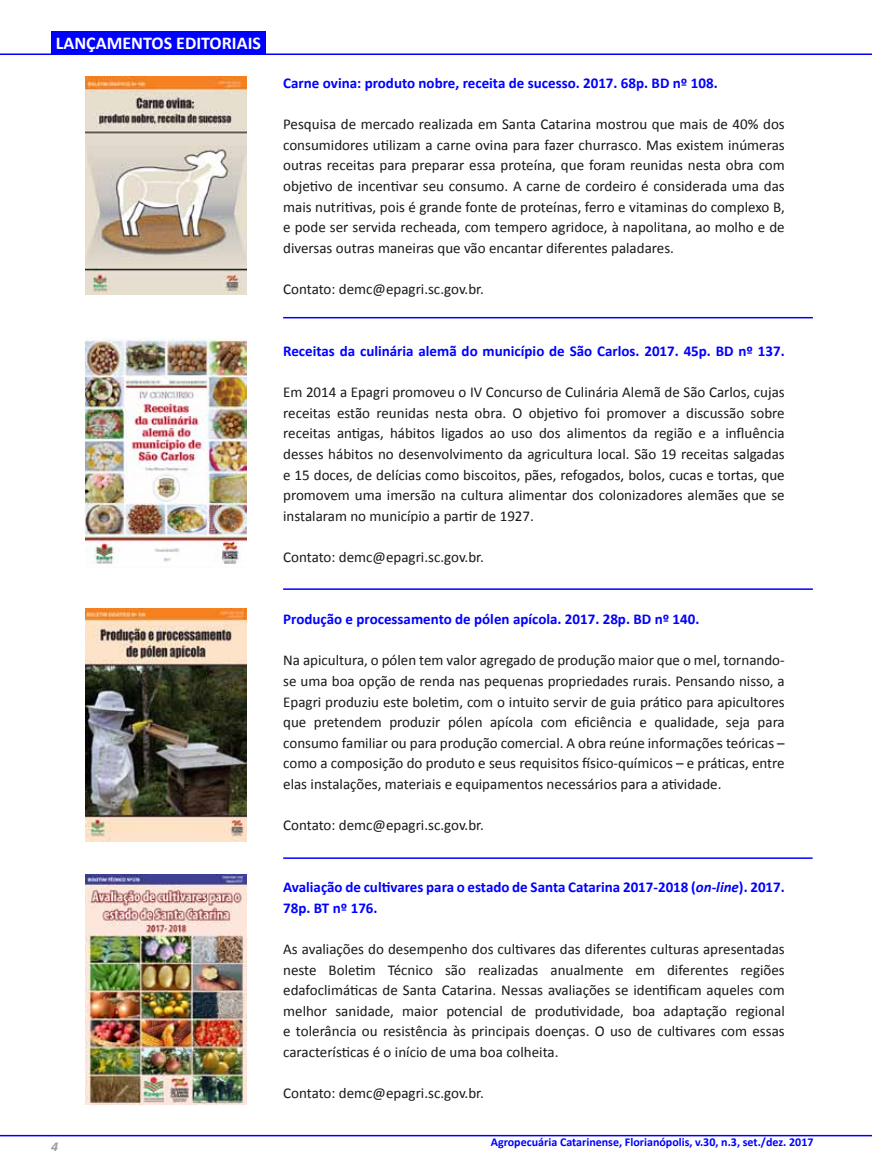
<style>
.page{position:relative;width:872px;height:1170px;background:#fff}
.page>*{position:absolute;margin:0;border:0;box-sizing:border-box;transform-origin:0 0}
.t1{font:700 18px "Calibri";color:#fff}
.t2{font:15px/20.5px "Calibri";color:#1a171c;text-align:justify}
.t3{font:700 15px/20.5px "Calibri";color:#00f}
.t4{font:italic 700 13.5px "Calibri";color:#9c9e9f}
.t5{font:700 12px "Calibri";color:#00f}
.s1{font-style:italic}
</style>
<div class="page">
<hr style="left:0;top:53px;width:872px;height:2px;background:#00f">
<hr style="left:0;top:1134px;width:872px;height:2px;background:#00f">
<div style="left:51px;top:32px;width:215px;height:22px;background:#00f"></div>
<hr style="left:283px;top:317px;width:530px;height:1px;background:#00f">
<hr style="left:283px;top:588px;width:530px;height:2px;background:#00f">
<hr style="left:283px;top:857px;width:529px;height:1px;background:#00f">
<img style="left:85px;top:77px;width:162px;height:217px">
<img style="left:85px;top:339px;width:162px;height:225px">
<img style="left:85px;top:608px;width:162px;height:233px">
<img style="left:85px;top:874px;width:162px;height:229px">
<p class="t1" style="left:56px;top:30px;width:207px">LANÇAMENTOS EDITORIAIS</p>
<p class="t4" style="left:51px;top:1137px;width:9px">4</p>
<p class="t3" style="left:283px;top:72px;width:436px">Carne ovina: produto nobre, receita de sucesso. 2017. 68p. BD nº 108.</p>
<p class="t2" style="left:283px;top:113px;width:503px">Pesquisa de mercado realizada em Santa Catarina mostrou que mais de 40% dos consumidores utilizam a carne ovina para fazer churrasco. Mas existem inúmeras outras receitas para preparar essa proteína, que foram reunidas nesta obra com objetivo de incentivar seu consumo. A carne de cordeiro é considerada uma das mais nutritivas, pois é grande fonte de proteínas, ferro e vitaminas do complexo B, e pode ser servida recheada, com tempero agridoce, à napolitana, ao molho e de diversas outras maneiras que vão encantar diferentes paladares.</p>
<p class="t2" style="left:283px;top:278px;width:202px">Contato: demc@epagri.sc.gov.br.</p>
<p class="t3" style="left:283px;top:340px;width:503px">Receitas da culinária alemã do município de São Carlos. 2017. 45p. BD nº 137.</p>
<p class="t2" style="left:283px;top:381px;width:503px">Em 2014 a Epagri promoveu o IV Concurso de Culinária Alemã de São Carlos, cujas receitas estão reunidas nesta obra. O objetivo foi promover a discussão sobre receitas antigas, hábitos ligados ao uso dos alimentos da região e a influência desses hábitos no desenvolvimento da agricultura local. São 19 receitas salgadas e 15 doces, de delícias como biscoitos, pães, refogados, bolos, cucas e tortas, que promovem uma imersão na cultura alimentar dos colonizadores alemães que se instalaram no município a partir de 1927.</p>
<p class="t2" style="left:283px;top:546px;width:202px">Contato: demc@epagri.sc.gov.br.</p>
<p class="t3" style="left:283px;top:608px;width:418px">Produção e processamento de pólen apícola. 2017. 28p. BD nº 140.</p>
<p class="t2" style="left:283px;top:649px;width:503px">Na apicultura, o pólen tem valor agregado de produção maior que o mel, tornando&shy;se uma boa opção de renda nas pequenas propriedades rurais. Pensando nisso, a Epagri produziu este boletim, com o intuito servir de guia prático para apicultores que pretendem produzir pólen apícola com eficiência e qualidade, seja para consumo familiar ou para produção comercial. A obra reúne informações teóricas – como a composição do produto e seus requisitos físico-químicos – e práticas, entre elas instalações, materiais e equipamentos necessários para a atividade.</p>
<p class="t2" style="left:283px;top:814px;width:202px">Contato: demc@epagri.sc.gov.br.</p>
<p class="t3" style="left:283px;top:876px;width:503px">Avaliação de cultivares para o estado de Santa Catarina 2017-2018 (<span class="s1">on-line</span>). 2017.<br>78p. BT nº 176.</p>
<p class="t2" style="left:283px;top:938px;width:503px">As avaliações do desempenho dos cultivares das diferentes culturas apresentadas neste Boletim Técnico são realizadas anualmente em diferentes regiões edafoclimáticas de Santa Catarina. Nessas avaliações se identificam aqueles com melhor sanidade, maior potencial de produtividade, boa adaptação regional e tolerância ou resistência às principais doenças. O uso de cultivares com essas características é o início de uma boa colheita.</p>
<p class="t2" style="left:283px;top:1082px;width:202px">Contato: demc@epagri.sc.gov.br.</p>
<p class="t5" style="left:491px;top:1133px;width:324px">Agropecuária Catarinense, Florianópolis, v.30, n.3, set./dez. 2017</p>
</div>
